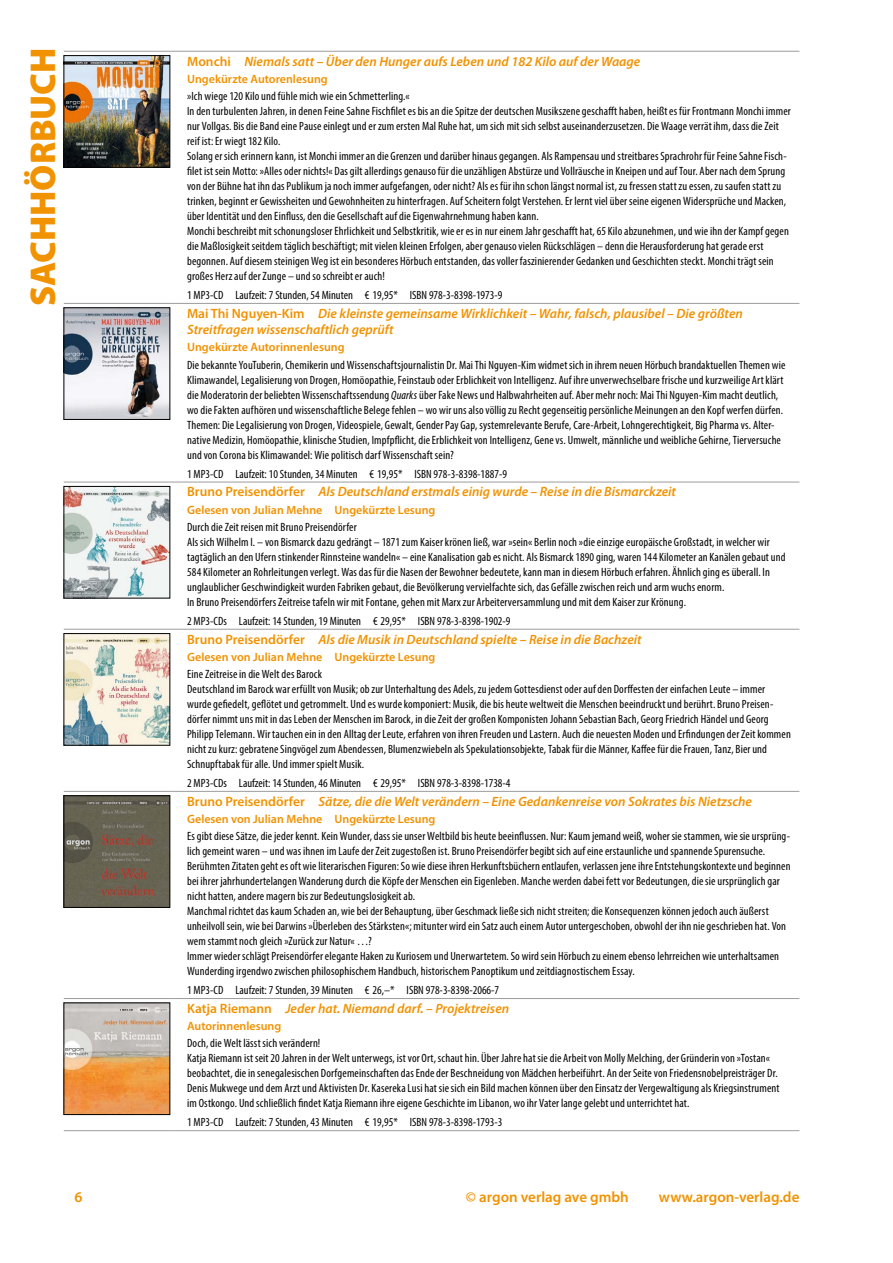
<style>
.page{position:relative;width:893px;height:1263px;background:#fff}
.page>*{position:absolute;margin:0;border:0;box-sizing:border-box;transform-origin:0 0}
.t1{font:900 36px "Myriad Pro";letter-spacing:-.005em;color:#f19200}
.t2{font:600 15px "Myriad Pro";color:#f19200}
.t3{font:italic 600 13.5px/16.5px "Myriad Pro";color:#f19200}
.t4{font:condensed 12px/15px "Myriad Pro";letter-spacing:.01em;color:#000}
.t5{font:600 12px "Myriad Pro";color:#f19200}
.s1{font-style:normal}
.s2{font-style:italic}
</style>
<div class="page">
<hr style="left:64px;top:51px;width:106px;height:1px;background:#9d9d9c">
<hr style="left:170px;top:51px;width:629px;height:1px;background:#9d9d9c">
<hr style="left:64px;top:303px;width:106px;height:1px;background:#9d9d9c">
<hr style="left:170px;top:303px;width:629px;height:1px;background:#9d9d9c">
<hr style="left:64px;top:482px;width:106px;height:1px;background:#9d9d9c">
<hr style="left:170px;top:482px;width:629px;height:1px;background:#9d9d9c">
<hr style="left:64px;top:629px;width:106px;height:1px;background:#9d9d9c">
<hr style="left:170px;top:629px;width:629px;height:1px;background:#9d9d9c">
<hr style="left:64px;top:791px;width:106px;height:1px;background:#9d9d9c">
<hr style="left:170px;top:791px;width:629px;height:1px;background:#9d9d9c">
<hr style="left:64px;top:998px;width:106px;height:1px;background:#9d9d9c">
<hr style="left:170px;top:998px;width:629px;height:1px;background:#9d9d9c">
<hr style="left:64px;top:1130px;width:106px;height:1px;background:#9d9d9c">
<hr style="left:170px;top:1130px;width:629px;height:1px;background:#9d9d9c">
<img style="left:66px;top:57px;width:102px;height:108px">
<div style="left:64px;top:55px;width:106px;height:112px;border:1px solid #000"></div>
<img style="left:66px;top:310px;width:102px;height:108px">
<div style="left:64px;top:308px;width:106px;height:112px;border:1px solid #000"></div>
<img style="left:66px;top:488px;width:102px;height:108px">
<img style="left:66px;top:635px;width:102px;height:108px">
<img style="left:66px;top:798px;width:102px;height:107px">
<div style="left:64px;top:796px;width:106px;height:111px;border:1px solid #000"></div>
<img style="left:66px;top:1005px;width:102px;height:108px">
<h1 class="t1" style="left:19px;top:305px;width:259px;rotate:-90deg">SACHHÖRBUCH</h1>
<p class="t3" style="left:187px;top:52px;width:455px"><span class="s1">Monchi</span> Niemals satt – Über den Hunger aufs Leben und 182 Kilo auf der Waage</p>
<p class="t5" style="left:187px;top:71px;width:142px">Ungekürzte Autorenlesung</p>
<p class="t4" style="left:187px;top:88px;width:605px">»Ich wiege 120 Kilo und fühle mich wie ein Schmetterling.«<br>In den turbulenten Jahren, in denen Feine Sahne Fischfilet es bis an die Spitze der deutschen Musikszene geschafft haben, heißt es für Frontmann Monchi immer nur Vollgas. Bis die Band eine Pause einlegt und er zum ersten Mal Ruhe hat, um sich mit sich selbst auseinanderzusetzen. Die Waage verrät ihm, dass die Zeit reif ist: Er wiegt 182 Kilo.<br>Solang er sich erinnern kann, ist Monchi immer an die Grenzen und darüber hinaus gegangen. Als Rampensau und streitbares Sprachrohr für Feine Sahne Fisch&shy;filet ist sein Motto: »Alles oder nichts!« Das gilt allerdings genauso für die unzähligen Abstürze und Vollräusche in Kneipen und auf Tour. Aber nach dem Sprung von der Bühne hat ihn das Publikum ja noch immer aufgefangen, oder nicht? Als es für ihn schon längst normal ist, zu fressen statt zu essen, zu saufen statt zu trinken, beginnt er Gewissheiten und Gewohnheiten zu hinterfragen. Auf Scheitern folgt Verstehen. Er lernt viel über seine eigenen Widersprüche und Macken, über Identität und den Einfluss, den die Gesellschaft auf die Eigenwahrnehmung haben kann.<br>Monchi beschreibt mit schonungsloser Ehrlichkeit und Selbstkritik, wie er es in nur einem Jahr geschafft hat, 65 Kilo abzunehmen, und wie ihn der Kampf gegen die Maßlosigkeit seitdem täglich beschäftigt; mit vielen kleinen Erfolgen, aber genauso vielen Rückschlägen – denn die Herausforderung hat gerade erst begonnen. Auf diesem steinigen Weg ist ein besonderes Hörbuch entstanden, das voller faszinierender Gedanken und Geschichten steckt. Monchi trägt sein großes Herz auf der Zunge – und so schreibt er auch!</p>
<p class="t4" style="left:187px;top:288px;width:317px">1 MP3-CD Laufzeit: 7 Stunden, 54 Minuten € 19,95* ISBN 978‑3‑8398‑1973‑9</p>
<p class="t3" style="left:187px;top:305px;width:557px"><span class="s1">Mai Thi Nguyen-Kim</span> Die kleinste gemeinsame Wirklichkeit – Wahr, falsch, plausibel – Die größten<br>Streitfragen wissenschaftlich geprüft</p>
<p class="t5" style="left:187px;top:340px;width:159px">Ungekürzte Autorinnenlesung</p>
<p class="t4" style="left:187px;top:357px;width:600px">Die bekannte YouTuberin, Chemikerin und Wissenschaftsjournalistin Dr. Mai Thi Nguyen-Kim widmet sich in ihrem neuen Hörbuch brandaktuellen Themen wie Klimawandel, Legalisierung von Drogen, Homöopathie, Feinstaub oder Erblichkeit von Intelligenz. Auf ihre unverwechselbare frische und kurzweilige Art klärt die Moderatorin der beliebten Wissenschaftssendung <span class="s2">Quarks</span> über Fake News und Halbwahrheiten auf. Aber mehr noch: Mai Thi Nguyen-Kim macht deutlich, wo die Fakten aufhören und wissenschaftliche Belege fehlen – wo wir uns also völlig zu Recht gegenseitig persönliche Meinungen an den Kopf werfen dürfen.<br>Themen: Die Legalisierung von Drogen, Videospiele, Gewalt, Gender Pay Gap, systemrelevante Berufe, Care-Arbeit, Lohngerechtigkeit, Big Pharma vs. Alter&shy;native Medizin, Homöopathie, klinische Studien, Impfpflicht, die Erblichkeit von Intelligenz, Gene vs. Umwelt, männliche und weibliche Gehirne, Tierversuche und von Corona bis Klimawandel: Wie politisch darf Wissenschaft sein?</p>
<p class="t4" style="left:187px;top:466px;width:321px">1 MP3-CD Laufzeit: 10 Stunden, 34 Minuten € 19,95* ISBN 978‑3‑8398‑1887‑9</p>
<p class="t3" style="left:187px;top:483px;width:491px"><span class="s1">Bruno Preisendörfer</span> Als Deutschland erstmals einig wurde – Reise in die Bismarckzeit</p>
<p class="t5" style="left:187px;top:502px;width:250px">Gelesen von Julian Mehne Ungekürzte Lesung</p>
<p class="t4" style="left:187px;top:519px;width:600px">Durch die Zeit reisen mit Bruno Preisendörfer<br>Als sich Wilhelm I. – von Bismarck dazu gedrängt – 1871 zum Kaiser krönen ließ, war »sein« Berlin noch »die einzige europäische Großstadt, in welcher wir tagtäglich an den Ufern stinkender Rinnsteine wandeln« – eine Kanalisation gab es nicht. Als Bismarck 1890 ging, waren 144 Kilometer an Kanälen gebaut und 584 Kilometer an Rohrleitungen verlegt. Was das für die Nasen der Bewohner bedeutete, kann man in diesem Hörbuch erfahren. Ähnlich ging es überall. In unglaublicher Geschwindigkeit wurden Fabriken gebaut, die Bevölkerung vervielfachte sich, das Gefälle zwischen reich und arm wuchs enorm.<br>In Bruno Preisendörfers Zeitreise tafeln wir mit Fontane, gehen mit Marx zur Arbeiterversammlung und mit dem Kaiser zur Krönung.</p>
<p class="t4" style="left:187px;top:613px;width:325px">2 MP3-CDs Laufzeit: 14 Stunden, 19 Minuten € 29,95* ISBN 978‑3‑8398‑1902‑9</p>
<p class="t3" style="left:187px;top:630px;width:456px"><span class="s1">Bruno Preisendörfer</span> Als die Musik in Deutschland spielte – Reise in die Bachzeit</p>
<p class="t5" style="left:187px;top:649px;width:250px">Gelesen von Julian Mehne Ungekürzte Lesung</p>
<p class="t4" style="left:187px;top:666px;width:605px">Eine Zeitreise in die Welt des Barock<br>Deutschland im Barock war erfüllt von Musik; ob zur Unterhaltung des Adels, zu jedem Gottesdienst oder auf den Dorffesten der einfachen Leute – immer wurde gefiedelt, geflötet und getrommelt. Und es wurde komponiert: Musik, die bis heute weltweit die Menschen beeindruckt und berührt. Bruno Preisen&shy;dörfer nimmt uns mit in das Leben der Menschen im Barock, in die Zeit der großen Komponisten Johann Sebastian Bach, Georg Friedrich Händel und Georg Philipp Telemann. Wir tauchen ein in den Alltag der Leute, erfahren von ihren Freuden und Lastern. Auch die neuesten Moden und Erfindungen der Zeit kommen nicht zu kurz: gebratene Singvögel zum Abendessen, Blumenzwiebeln als Spekulationsobjekte, Tabak für die Männer, Kaffee für die Frauen, Tanz, Bier und Schnupftabak für alle. Und immer spielt Musik.</p>
<p class="t4" style="left:187px;top:775px;width:325px">2 MP3-CDs Laufzeit: 14 Stunden, 46 Minuten € 29,95* ISBN 978‑3‑8398‑1738‑4</p>
<p class="t3" style="left:187px;top:793px;width:566px"><span class="s1">Bruno Preisendörfer</span> Sätze, die die Welt verändern – Eine Gedankenreise von Sokrates bis Nietzsche</p>
<p class="t5" style="left:187px;top:811px;width:250px">Gelesen von Julian Mehne Ungekürzte Lesung</p>
<p class="t4" style="left:187px;top:828px;width:605px">Es gibt diese Sätze, die jeder kennt. Kein Wunder, dass sie unser Weltbild bis heute beeinflussen. Nur: Kaum jemand weiß, woher sie stammen, wie sie ursprüng&shy;lich gemeint waren – und was ihnen im Laufe der Zeit zugestoßen ist. Bruno Preisendörfer begibt sich auf eine erstaunliche und spannende Spurensuche.<br>Berühmten Zitaten geht es oft wie literarischen Figuren: So wie diese ihren Herkunftsbüchern entlaufen, verlassen jene ihre Entstehungskontexte und beginnen bei ihrer jahrhundertelangen Wanderung durch die Köpfe der Menschen ein Eigenleben. Manche werden dabei fett vor Bedeutungen, die sie ursprünglich gar nicht hatten, andere magern bis zur Bedeutungslosigkeit ab.<br>Manchmal richtet das kaum Schaden an, wie bei der Behauptung, über Geschmack ließe sich nicht streiten; die Konsequenzen können jedoch auch äußerst unheilvoll sein, wie bei Darwins »Überleben des Stärksten«; mitunter wird ein Satz auch einem Autor untergeschoben, obwohl der ihn nie geschrieben hat. Von wem stammt noch gleich »Zurück zur Natur« …?<br>Immer wieder schlägt Preisendörfer elegante Haken zu Kuriosem und Unerwartetem. So wird sein Hörbuch zu einem ebenso lehrreichen wie unterhaltsamen Wunderding irgendwo zwischen philosophischem Handbuch, historischem Panoptikum und zeitdiagnostischem Essay.</p>
<p class="t4" style="left:187px;top:983px;width:314px">1 MP3-CD Laufzeit: 7 Stunden, 39 Minuten € 26,–* ISBN 978‑3‑8398‑2066‑7</p>
<p class="t3" style="left:187px;top:1000px;width:324px"><span class="s1">Katja Riemann</span> Jeder hat. Niemand darf. – Projektreisen</p>
<p class="t5" style="left:187px;top:1018px;width:96px">Autorinnenlesung</p>
<p class="t4" style="left:187px;top:1035px;width:594px">Doch, die Welt lässt sich verändern!<br>Katja Riemann ist seit 20 Jahren in der Welt unterwegs, ist vor Ort, schaut hin. Über Jahre hat sie die Arbeit von Molly Melching, der Gründerin von »Tostan« beobachtet, die in senegalesischen Dorfgemeinschaften das Ende der Beschneidung von Mädchen herbeiführt. An der Seite von Friedensnobelpreisträger Dr.<br>Denis Mukwege und dem Arzt und Aktivisten Dr. Kasereka Lusi hat sie sich ein Bild machen können über den Einsatz der Vergewaltigung als Kriegsinstrument im Ostkongo. Und schließlich findet Katja Riemann ihre eigene Geschichte im Libanon, wo ihr Vater lange gelebt und unterrichtet hat.</p>
<p class="t4" style="left:187px;top:1115px;width:317px">1 MP3-CD Laufzeit: 7 Stunden, 43 Minuten € 19,95* ISBN 978‑3‑8398‑1793‑3</p>
<p class="t2" style="left:74px;top:1187px;width:10px">6</p>
<p class="t2" style="left:466px;top:1187px;width:164px">© argon verlag ave gmbh</p>
<p class="t2" style="left:659px;top:1187px;width:142px">www.argon-verlag.de</p>
</div>
